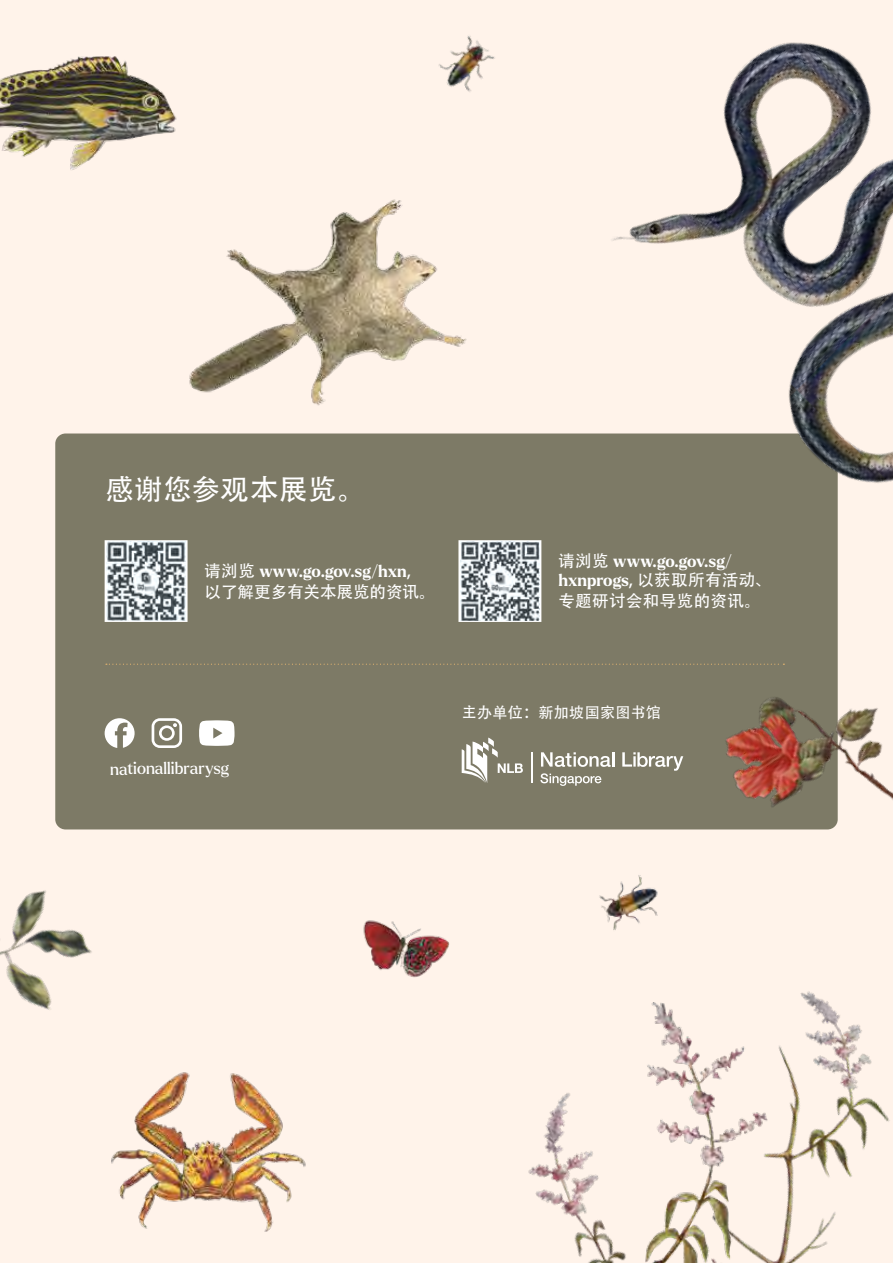
<style>
.page{position:relative;width:893px;height:1263px;background:#fff3ea}
.page>*{position:absolute;margin:0;border:0;box-sizing:border-box;transform-origin:0 0}
.t1{font:28.5px "Adobe Heiti Std";letter-spacing:.01em;color:#fff}
.t2{font:700 16.5px "Larken";letter-spacing:-.005em;color:#fff}
.t3{font:16.5px/21px "Adobe Heiti Std";letter-spacing:.025em;color:#fff}
.t4{font:16.5px "Larken";color:#fff}
.t5{font:16.5px "Adobe Heiti Std";color:#fff}
.t6{font:15px "Adobe Heiti Std";letter-spacing:.025em;color:#fff}
.s1{font-family:"Adobe Heiti Std";font-weight:400}
.s2{font-family:"Larken";font-weight:700}
</style>
<div class="page">
<div style="left:55px;top:433px;width:783px;height:396px;background:#7d7a66;border-radius:10px"></div>
<svg style="left:541px;top:752px;width:73px;height:4px"></svg>
<svg style="left:622px;top:752px;width:18px;height:4px"></svg>
<hr style="left:531px;top:752px;width:1px;height:31px;background:#fff">
<svg style="left:462px;top:737px;width:36px;height:19px"></svg>
<svg style="left:152px;top:718px;width:30px;height:30px"></svg>
<svg style="left:105px;top:718px;width:30px;height:30px"></svg>
<svg style="left:199px;top:720px;width:36px;height:26px"></svg>
<svg style="left:106px;top:664px;width:550px;height:1px"></svg>
<svg style="left:105px;top:540px;width:83px;height:82px"></svg>
<img style="left:106px;top:542px;width:80px;height:78px">
<svg style="left:458px;top:540px;width:83px;height:82px"></svg>
<img style="left:460px;top:542px;width:80px;height:78px">
<img style="left:0;top:823px;width:135px;height:187px">
<img style="left:353px;top:756px;width:537px;height:507px">
<img style="left:579px;top:990px;width:202px;height:273px">
<img style="left:570px;top:42px;width:323px;height:508px">
<img style="left:189px;top:199px;width:278px;height:207px">
<img style="left:657px;top:602px;width:236px;height:309px">
<img style="left:0;top:56px;width:177px;height:114px">
<img style="left:111px;top:1072px;width:195px;height:160px">
<img style="left:353px;top:901px;width:112px;height:92px">
<img style="left:588px;top:863px;width:84px;height:79px">
<img style="left:438px;top:36px;width:57px;height:56px">
<h1 class="t1" style="left:105px;top:473px;width:262px">感谢您参观本展览。</h1>
<p class="t2" style="left:205px;top:560px;width:208px"><span class="s1">请浏览</span> www.go.gov.sg/hxn<span class="s1">,</span></p>
<p class="t5" style="left:205px;top:582px;width:232px">以了解更多有关本展览的资讯。</p>
<p class="t4" style="left:110px;top:758px;width:120px;rotate:-1deg">nationallibrarysg</p>
<p class="t2" style="left:558px;top:550px;width:175px"><span class="s1">请浏览</span> www.go.gov.sg/</p>
<p class="t3" style="left:558px;top:570px;width:215px"><span class="s2">hxnprogs</span>, 以获取所有活动、专题研讨会和导览的资讯。</p>
<p class="t6" style="left:462px;top:704px;width:201px">主办单位：新加坡国家图书馆</p>
</div>
